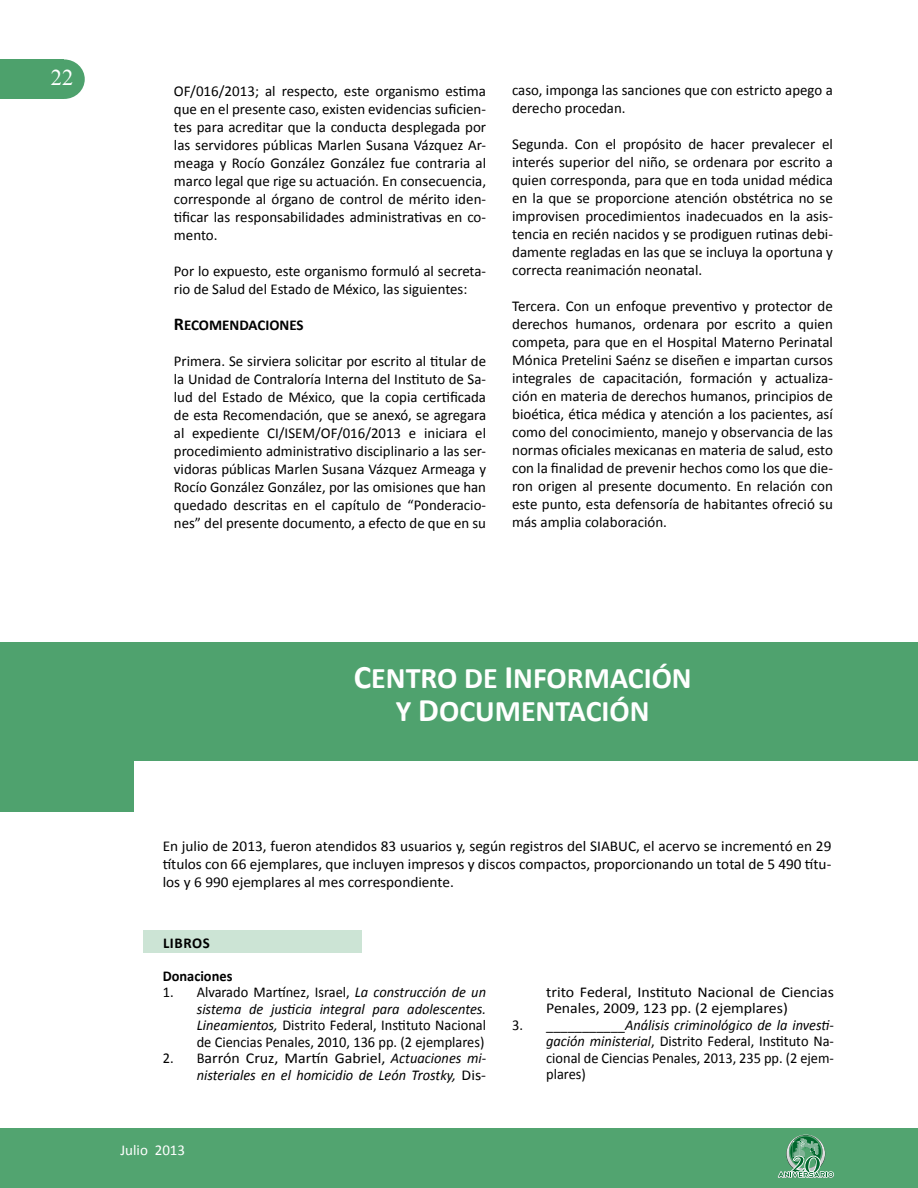
<style>
.page{position:relative;width:918px;height:1188px;background:#fff}
.page>*{position:absolute;margin:0;border:0;box-sizing:border-box;transform-origin:0 0}
.t1{font:700 30px/33px "Calibri";color:#fff;text-align:center}
.t2{font:22.5px "Times New Roman";color:#fff}
.t3{font:15px/18px "Calibri";color:#000;text-align:justify}
.t4{font:15px/16.5px "Calibri";color:#000;text-align:justify;scale:.96 1}
.t5{font:italic 15px/16.5px "Calibri";color:#000;text-align:right;scale:.96 1}
.t6{font:15px/16.5px "Calibri";color:#000;scale:1.06 1}
.t7{font:700 15px "Calibri";color:#000}
.t8{font:700 15px "Calibri";color:#000;scale:.96 1}
.t9{font:15px "Calibri";color:#fff}
.s1{font-size:18px}
.s2{font-size:33px}
.s3{font-style:italic}
.s4{font-style:normal}
</style>
<div class="page">
<div style="left:0;top:59px;width:64px;height:40px;background:#4da16c"></div>
<div style="left:44px;top:59px;width:41px;height:40px;background:#4da16c;border-radius:50%"></div>
<div style="left:0;top:1128px;width:918px;height:60px;background:#52a470"></div>
<svg style="left:778px;top:1135px;width:56px;height:43px"></svg>
<div style="left:143px;top:931px;width:218px;height:22px;background:#cce4d5"></div>
<div style="left:0;top:642px;width:918px;height:118px;background:#4fa26e"></div>
<div style="left:0;top:719px;width:133px;height:93px;background:#4fa26e"></div>
<h2 class="t2" style="left:51px;top:63px;width:24px">22</h2>
<p class="t3" style="left:174px;top:82px;width:314px">OF/016/2013; al respecto, este organismo estima que en el presente caso, existen evidencias suficien&shy;tes para acreditar que la conducta desplegada por las servidores públicas Marlen Susana Vázquez Ar&shy;meaga y Rocío González González fue contraria al marco legal que rige su actuación. En consecuencia, corresponde al órgano de control de mérito iden&shy;tificar las responsabilidades administrativas en co&shy;mento.</p>
<p class="t3" style="left:174px;top:262px;width:314px">Por lo expuesto, este organismo formuló al secreta&shy;rio de Salud del Estado de México, las siguientes:</p>
<p class="t7" style="left:174px;top:316px;width:131px"><span class="s1">R</span>ECOMENDACIONES</p>
<p class="t3" style="left:174px;top:352px;width:314px">Primera. Se sirviera solicitar por escrito al titular de la Unidad de Contraloría Interna del Instituto de Sa&shy;lud del Estado de México, que la copia certificada de esta Recomendación, que se anexó, se agregara al expediente CI/ISEM/OF/016/2013 e iniciara el procedimiento administrativo disciplinario a las ser&shy;vidoras públicas Marlen Susana Vázquez Armeaga y Rocío González González, por las omisiones que han quedado descritas en el capítulo de “Ponderacio&shy;nes” del presente documento, a efecto de que en su</p>
<p class="t3" style="left:512px;top:81px;width:322px">caso, imponga las sanciones que con estricto apego a derecho procedan.</p>
<p class="t3" style="left:512px;top:135px;width:322px">Segunda. Con el propósito de hacer prevalecer el interés superior del niño, se ordenara por escrito a quien corresponda, para que en toda unidad médica en la que se proporcione atención obstétrica no se improvisen procedimientos inadecuados en la asis&shy;tencia en recién nacidos y se prodiguen rutinas debi&shy;damente regladas en las que se incluya la oportuna y correcta reanimación neonatal.</p>
<p class="t3" style="left:512px;top:297px;width:322px">Tercera. Con un enfoque preventivo y protector de derechos humanos, ordenara por escrito a quien competa, para que en el Hospital Materno Perinatal Mónica Pretelini Saénz se diseñen e impartan cursos integrales de capacitación, formación y actualiza&shy;ción en materia de derechos humanos, principios de bioética, ética médica y atención a los pacientes, así como del conocimiento, manejo y observancia de las normas oficiales mexicanas en materia de salud, esto con la finalidad de prevenir hechos como los que die&shy;ron origen al presente documento. En relación con este punto, esta defensoría de habitantes ofreció su más amplia colaboración.</p>
<h1 class="t1" style="left:354px;top:661px;width:339px"><span class="s2">C</span>ENTRO DE <span class="s2">I</span>NFORMACIÓN<br>Y <span class="s2">D</span>OCUMENTACIÓN</h1>
<p class="t3" style="left:163px;top:837px;width:670px">En julio de 2013, fueron atendidos 83 usuarios y, según registros del SIABUC, el acervo se incrementó en 29 títulos con 66 ejemplares, que incluyen impresos y discos compactos, proporcionando un total de 5 490 títu&shy;los y 6 990 ejemplares al mes correspondiente.</p>
<p class="t7" style="left:163px;top:933px;width:48px">LIBROS</p>
<p class="t8" style="left:163px;top:966px;width:74px">Donaciones</p>
<p class="t4" style="left:197px;top:984px;width:303px;text-indent:-34px">1. Alvarado Martínez, Israel, <span class="s3">La construcción de un sistema de justicia integral para adolescentes.<br>Lineamientos,</span> Distrito Federal, Instituto Nacional de Ciencias Penales, 2010, 136 pp. (2 ejemplares)</p>
<p class="t5" style="left:163px;top:1049px;width:338px"><span class="s4">2. Barrón Cruz, Martín Gabriel,</span> Actuaciones mi&shy;nisteriales en el homicidio de León Trostky, <span class="s4">Dis-</span></p>
<p class="t9" style="left:121px;top:1140px;width:66px">Julio 2013</p>
<p class="t6" style="left:546px;top:983px;width:273px">trito Federal, Instituto Nacional de Ciencias<br>Penales, 2009, 123 pp. (2 ejemplares)</p>
<p class="t4" style="left:546px;top:1016px;width:301px;text-indent:-34px">3. ___________<span class="s3">Análisis criminológico de la investi&shy;gación ministerial</span>, Distrito Federal, Instituto Na&shy;cional de Ciencias Penales, 2013, 235 pp. (2 ejem&shy;plares)</p>
</div>
